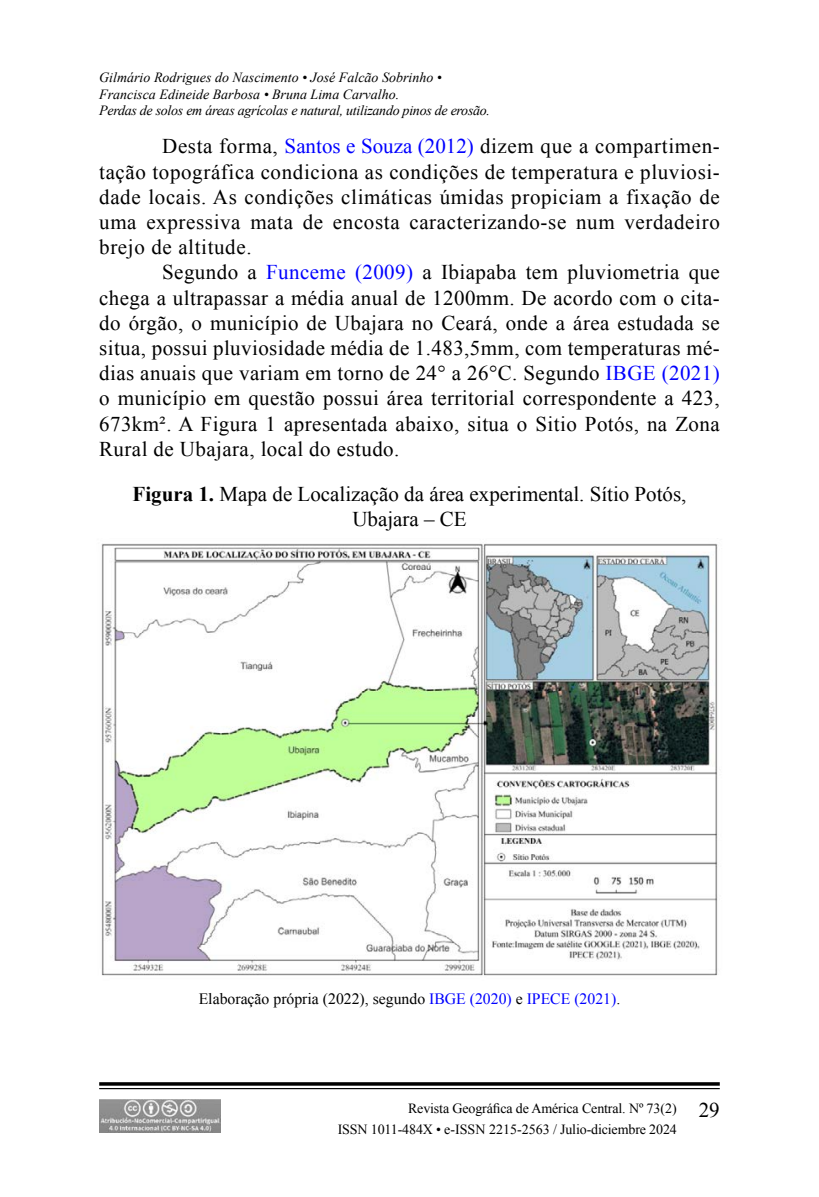
<style>
.page{position:relative;width:819px;height:1197px;background:#fff}
.page>*{position:absolute;margin:0;border:0;box-sizing:border-box;transform-origin:0 0}
.t1{font:21px/25.2px "Times New Roman";letter-spacing:.02em;color:#000;text-align:justify}
.t2{font:21px/25.2px "Times New Roman";color:#000;text-align:center}
.t3{font:15.75px "Times New Roman";color:#000}
.t4{font:italic 14px/16.8px "Times New Roman";color:#000}
.t5{font:14px/21px "Times New Roman";letter-spacing:-.01em;color:#000}
.s1{color:#00f}
.s2{font-weight:700}
.s3{font-size:21px}
</style>
<div class="page">
<svg style="left:99px;top:1082px;width:621px;height:4px;background:#1f1f1f"></svg>
<hr style="left:99px;top:1088px;width:621px;height:1px;background:#000">
<img style="left:99px;top:1099px;width:121px;height:34px">
<img style="left:101px;top:543px;width:617px;height:433px">
<p class="t4" style="left:99px;top:68px;width:392px">Gilmário Rodrigues do Nascimento • José Falcão Sobrinho •<br>Francisca Edineide Barbosa • Bruna Lima Carvalho.<br>Perdas de solos em áreas agrícolas e natural, utilizando pinos de erosão.</p>
<p class="t1" style="left:99px;top:134px;width:622px;text-indent:63px">Desta forma, <span class="s1">Santos e Souza (2012)</span> dizem que a compartimen&shy;tação topográfica condiciona as condições de temperatura e pluviosi&shy;dade locais. As condições climáticas úmidas propiciam a fixação de uma expressiva mata de encosta caracterizando-se num verdadeiro brejo de altitude.</p>
<p class="t1" style="left:99px;top:260px;width:622px;text-indent:63px">Segundo a <span class="s1">Funceme (2009)</span> a Ibiapaba tem pluviometria que chega a ultrapassar a média anual de 1200mm. De acordo com o cita&shy;do órgão, o município de Ubajara no Ceará, onde a área estudada se situa, possui pluviosidade média de 1.483,5mm, com temperaturas mé&shy;dias anuais que variam em torno de 24° a 26°C. Segundo <span class="s1">IBGE (2021) </span>o município em questão possui área territorial correspondente a 423, 673km². A Figura 1 apresentada abaixo, situa o Sitio Potós, na Zona Rural de Ubajara, local do estudo.</p>
<p class="t2" style="left:133px;top:481px;width:556px"><span class="s2">Figura 1.</span> Mapa de Localização da área experimental. Sítio Potós,<br>Ubajara – CE</p>
<p class="t3" style="left:199px;top:988px;width:423px">Elaboração própria (2022), segundo <span class="s1">IBGE (2020)</span> e <span class="s1">IPECE (2021)</span>.</p>
<p class="t5" style="left:338px;top:1097px;width:384px;text-indent:70px">Revista Geográfica de América Central. Nº 73(2) <span class="s3">29<br></span>ISSN 1011-484X • e-ISSN 2215-2563 / Julio-diciembre 2024</p>
</div>
